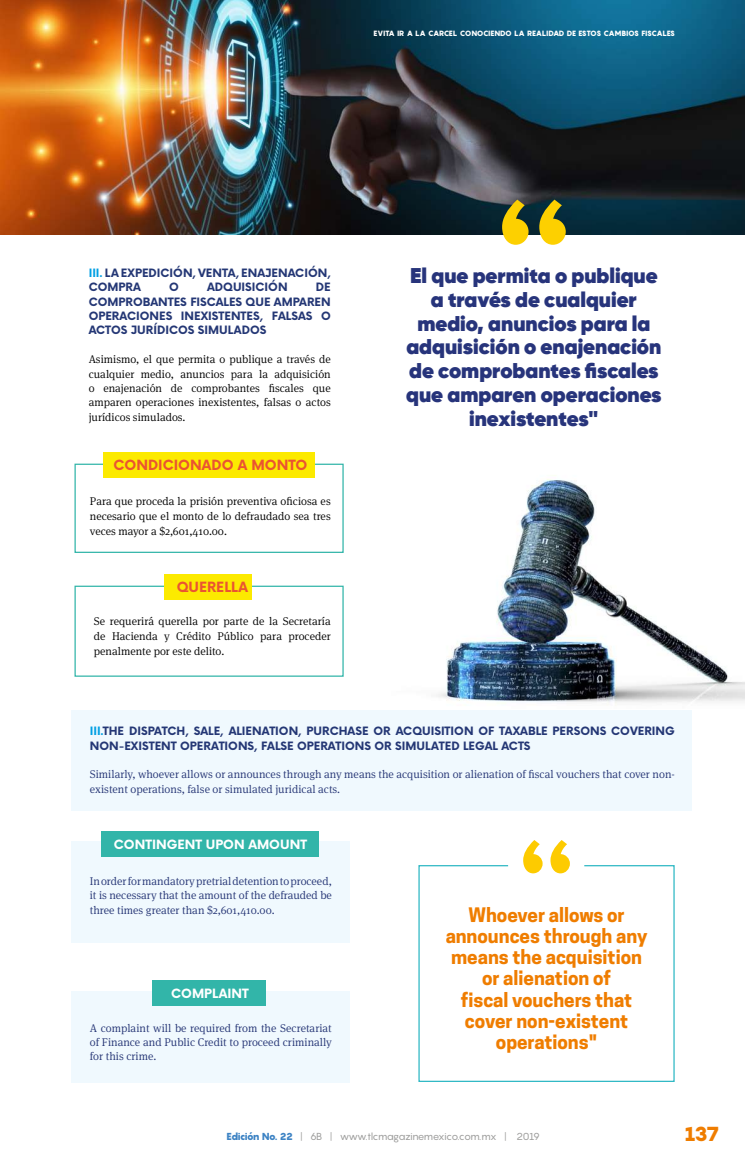
<style>
.page{position:relative;width:745px;height:1170px;background:#fff}
.page>*{position:absolute;margin:0;border:0;box-sizing:border-box;transform-origin:0 0}
.t1{font:800 21.25px/23.8px "Gilroy";color:#27347b;text-align:center}
.t2{font:900 20px "Pangram";color:#ef7d00}
.t3{font:700 18.75px/21.2px "Cooper Hewitt";color:#ef7d00;text-align:center}
.t4{font:700 13.75px "Now";color:#ea5432}
.t5{font:700 12.5px "Now";color:#fff}
.t6{font:300 11.25px/15px "Meta Serif Pro";color:#000;text-align:justify}
.t7{font:300 11.25px/14.4px "Meta Serif Pro";color:#253575;text-align:justify}
.t8{font:700 11.25px/14.4px "Now";color:#243775}
.t9{font:10px "Pangram";letter-spacing:-.06em;color:#9d9d9c}
.t10{font:900 7.5px "Pangram";letter-spacing:-.04em;color:#fff}
.s1{color:#009fe3}
.s2{font-weight:900;color:#3d83c4}
</style>
<div class="page">
<div style="left:74px;top:463px;width:269px;height:90px;border:1px solid #32b5a9"></div>
<div style="left:74px;top:585px;width:269px;height:91px;border:1px solid #32b5a9"></div>
<div style="left:103px;top:452px;width:211px;height:26px;background:#fcea00"></div>
<div style="left:164px;top:574px;width:87px;height:26px;background:#fcea00"></div>
<div style="left:71px;top:840px;width:278px;height:102px;background:#f0f9fe"></div>
<div style="left:71px;top:990px;width:278px;height:91px;background:#f0f9fe"></div>
<div style="left:101px;top:830px;width:217px;height:26px;background:#32b5a9"></div>
<div style="left:152px;top:979px;width:113px;height:26px;background:#32b5a9"></div>
<svg style="left:523px;top:840px;width:46px;height:24px"></svg>
<img style="left:0;top:0;width:744px;height:234px">
<svg style="left:501px;top:199px;width:64px;height:46px;background:#a2962f"></svg>
<div style="left:71px;top:710px;width:620px;height:100px;background:#f0f9fe"></div>
<svg style="left:418px;top:864px;width:256px;height:218px"></svg>
<img style="left:436px;top:475px;width:308px;height:230px">
<p class="t10" style="left:373px;top:29px;width:303px">EVITA IR A LA CARCEL CONOCIENDO LA REALIDAD DE ESTOS CAMBIOS FISCALES</p>
<p class="t8" style="left:89px;top:265px;width:243px"><span class="s1">III.</span> LA EXPEDICIÓN, VENTA, ENAJENACIÓN,<br>COMPRA</p>
<p class="t8" style="left:169px;top:279px;width:11px">O</p>
<p class="t8" style="left:207px;top:279px;width:82px">ADQUISICIÓN</p>
<p class="t8" style="left:89px;top:279px;width:243px;text-align:justify;text-indent:227px">DE COMPROBANTES FISCALES QUE AMPAREN OPERACIONES INEXISTENTES, FALSAS O ACTOS JURÍDICOS SIMULADOS</p>
<p class="t6" style="left:89px;top:351px;width:243px;line-height:14.4px">Asimismo, el que permita o publique a través de cualquier medio, anuncios para la adquisición o enajenación de comprobantes fiscales que amparen operaciones inexistentes, falsas o actos jurídicos simulados.</p>
<p class="t4" style="left:113px;top:455px;width:195px">CONDICIONADO A MONTO</p>
<p class="t6" style="left:90px;top:493px;width:242px">Para que proceda la prisión preventiva oficiosa es necesario que el monto de lo defraudado sea tres veces mayor a $2,601,410.00.</p>
<p class="t4" style="left:176px;top:577px;width:73px">QUERELLA</p>
<p class="t6" style="left:94px;top:613px;width:238px">Se requerirá querella por parte de la Secretaría de Hacienda y Crédito Público para proceder penalmente por este delito.</p>
<h1 class="t1" style="left:406px;top:264px;width:256px">El que permita o publique a través de cualquier medio, anuncios para la adquisición o enajenación de comprobantes fiscales que amparen operaciones inexistentes"</h1>
<p class="t8" style="left:90px;top:723px;width:586px"><span class="s1">III.</span>THE DISPATCH, SALE, ALIENATION, PURCHASE OR ACQUISITION OF TAXABLE PERSONS COVERING<br>NON-EXISTENT OPERATIONS, FALSE OPERATIONS OR SIMULATED LEGAL ACTS</p>
<p class="t7" style="left:90px;top:766px;width:586px">Similarly, whoever allows or announces through any means the acquisition or alienation of fiscal vouchers that cover non&shy;existent operations, false or simulated juridical acts.</p>
<p class="t5" style="left:114px;top:835px;width:194px">CONTINGENT UPON AMOUNT</p>
<p class="t7" style="left:90px;top:873px;width:243px">In order for mandatory pretrial detention to proceed, it is necessary that the amount of the defrauded be three times greater than $2,601,410.00.</p>
<p class="t5" style="left:171px;top:984px;width:79px">COMPLAINT</p>
<p class="t7" style="left:90px;top:1019px;width:243px">A complaint will be required from the Secretariat of Finance and Public Credit to proceed criminally for this crime.</p>
<h3 class="t3" style="left:445px;top:903px;width:203px">Whoever allows or announces through any means the acquisition or alienation of<br>fiscal vouchers that cover non-existent operations"</h3>
<p class="t9" style="left:226px;top:1130px;width:315px"><span class="s2">Edición No. 22</span> | 6B | www.tlcmagazinemexico.com.mx | 2019</p>
<h2 class="t2" style="left:684px;top:1120px;width:36px">137</h2>
</div>
